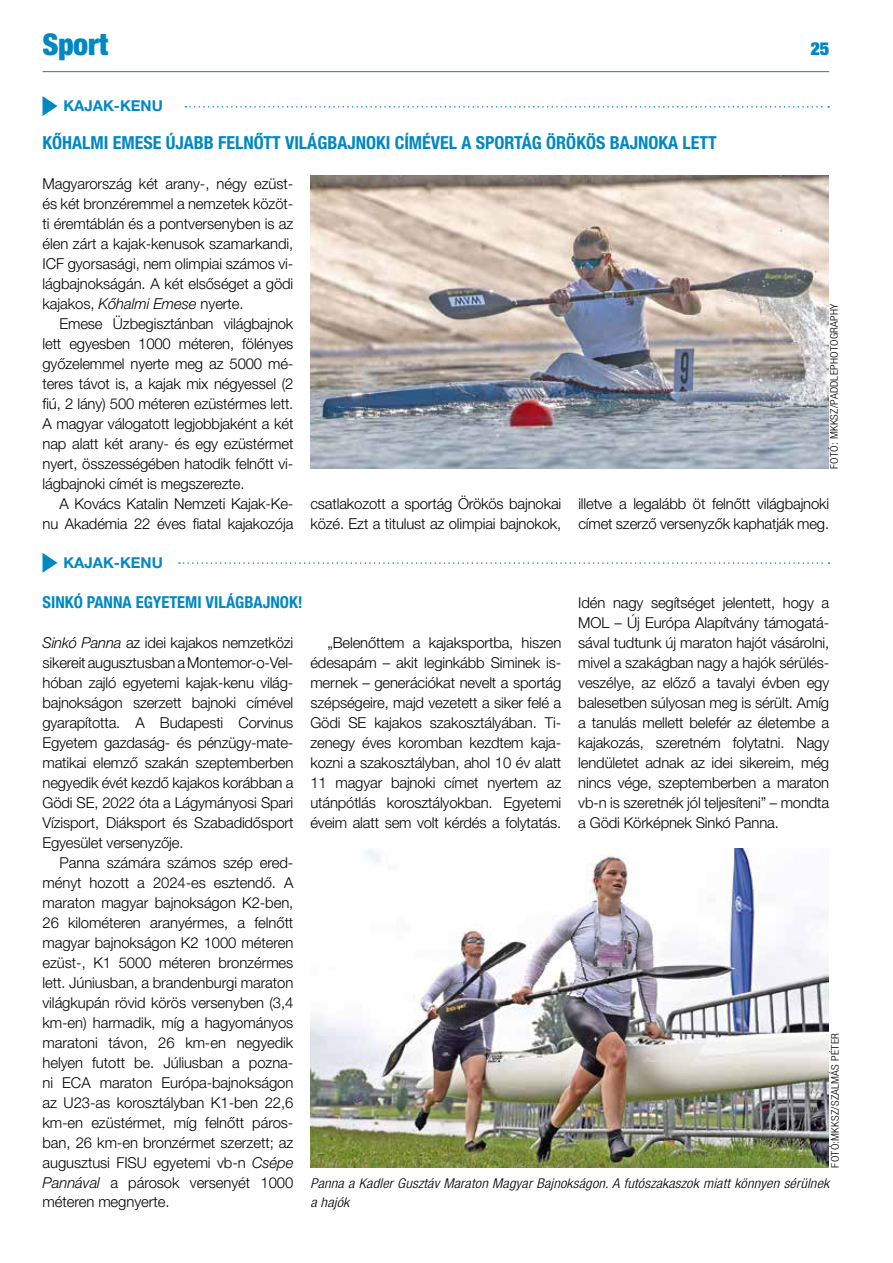
<style>
.page{position:relative;width:893px;height:1263px;background:#fff}
.page>*{position:absolute;margin:0;border:0;box-sizing:border-box;transform-origin:0 0}
.t1{font:900 condensed 30px "Helvetica Neue LT Pro";letter-spacing:-.01em;color:#0088c2}
.t2{font:700 condensed 18px "Helvetica Neue LT Pro";color:#0088c2}
.t3{font:900 condensed 18px "Helvetica Neue LT Pro";color:#0088c2}
.t4{font:700 condensed 16.5px "Helvetica Neue LT Pro";color:#0088c2}
.t5{font:300 15px/20px "Helvetica Neue LT Pro";letter-spacing:-.01em;color:#000;text-align:justify}
.t6{font:700 15px "Helvetica Neue LT Pro";color:#0088c2}
.t7{font:italic 300 condensed 13.5px/20px "Helvetica Neue LT Pro";letter-spacing:.01em;color:#000;scale:1.1 1}
.t8{font:300 condensed 10.5px "Helvetica Neue LT Pro";letter-spacing:.02em;color:#000;scale:1.1 1}
.s1{font-style:italic}
</style>
<div class="page">
<hr style="left:43px;top:71px;width:786px;height:1px;background:#0088c2">
<svg style="left:43px;top:96px;width:14px;height:20px"></svg>
<svg style="left:185px;top:106px;width:644px;height:2px"></svg>
<svg style="left:43px;top:553px;width:14px;height:20px"></svg>
<svg style="left:179px;top:562px;width:650px;height:2px"></svg>
<img style="left:310px;top:176px;width:519px;height:293px">
<img style="left:310px;top:848px;width:519px;height:319px">
<h1 class="t1" style="left:43px;top:26px;width:67px">Sport</h1>
<p class="t3" style="left:810px;top:37px;width:20px">25</p>
<p class="t6" style="left:63px;top:97px;width:101px">KAJAK-KENU</p>
<p class="t2" style="left:43px;top:132px;width:676px">KŐHALMI EMESE ÚJABB FELNŐTT VILÁGBAJNOKI CÍMÉVEL A SPORTÁG ÖRÖKÖS BAJNOKA LETT</p>
<p class="t5" style="left:43px;top:173px;width:252px">Magyarország két arany-, négy ezüst&shy;és két bronzéremmel a nemzetek közöt&shy;ti éremtáblán és a pontversenyben is az élen zárt a kajak-kenusok szamarkandi, ICF gyorsasági, nem olimpiai számos vi&shy;lágbajnokságán. A két elsőséget a gödi kajakos, <span class="s1">Kőhalmi Emese</span> nyerte.</p>
<p class="t5" style="left:43px;top:313px;width:252px;text-indent:17px">Emese Üzbegisztánban világbajnok lett egyesben 1000 méteren, fölényes győzelemmel nyerte meg az 5000 mé&shy;teres távot is, a kajak mix négyessel (2 fiú, 2 lány) 500 méteren ezüstérmes lett.<br>A magyar válogatott legjobbjaként a két nap alatt két arany- és egy ezüstérmet nyert, összességében hatodik felnőtt vi&shy;lágbajnoki címét is megszerezte.</p>
<p class="t5" style="left:43px;top:493px;width:252px;text-align:right">A Kovács Katalin Nemzeti Kajak-Ke&shy;nu Akadémia 22 éves fiatal kajakozója</p>
<p class="t5" style="left:310px;top:493px;width:252px">csatlakozott a sportág Örökös bajnokai közé. Ezt a titulust az olimpiai bajnokok,</p>
<p class="t5" style="left:578px;top:493px;width:252px">illetve a legalább öt felnőtt világbajnoki címet szerző versenyzők kaphatják meg.</p>
<p class="t6" style="left:63px;top:553px;width:101px">KAJAK-KENU</p>
<p class="t8" style="left:828px;top:469px;width:151px;rotate:-90deg">FOTÓ: MKKSZ/PADDLEPHOTOGRAPHY</p>
<p class="t4" style="left:43px;top:593px;width:262px">SINKÓ PANNA EGYETEMI VILÁGBAJNOK!</p>
<p class="t5" style="left:43px;top:633px;width:252px"><span class="s1">Sinkó Panna</span> az idei kajakos nemzetközi sikereit augusztusban a Montemor-o-Vel&shy;hóban zajló egyetemi kajak-kenu világ&shy;bajnokságon szerzett bajnoki címével gyarapította. A Budapesti Corvinus Egyetem gazdaság- és pénzügy-mate&shy;matikai elemző szakán szeptemberben negyedik évét kezdő kajakos korábban a Gödi SE, 2022 óta a Lágymányosi Spari Vízisport, Diáksport és Szabadidősport Egyesület versenyzője.</p>
<p class="t5" style="left:43px;top:852px;width:252px;text-indent:17px">Panna számára számos szép ered&shy;ményt hozott a 2024-es esztendő. A maraton magyar bajnokságon K2-ben, 26 kilométeren aranyérmes, a felnőtt magyar bajnokságon K2 1000 méteren ezüst-, K1 5000 méteren bronzérmes lett. Júniusban, a brandenburgi maraton világkupán rövid körös versenyben (3,4 km-en) harmadik, míg a hagyományos maratoni távon, 26 km-en negyedik helyen futott be. Júliusban a pozna&shy;ni ECA maraton Európa-bajnokságon az U23-as korosztályban K1-ben 22,6 km-en ezüstérmet, míg felnőtt páros&shy;ban, 26 km-en bronzérmet szerzett; az augusztusi FISU egyetemi vb-n <span class="s1">Csépe Pannával</span> a párosok versenyét 1000 méteren megnyerte.</p>
<p class="t5" style="left:310px;top:633px;width:252px;text-indent:17px">„Belenőttem a kajaksportba, hiszen édesapám – akit leginkább Siminek is&shy;mernek – generációkat nevelt a sportág szépségeire, majd vezetett a siker felé a Gödi SE kajakos szakosztályában. Ti&shy;zenegy éves koromban kezdtem kaja&shy;kozni a szakosztályban, ahol 10 év alatt 11 magyar bajnoki címet nyertem az utánpótlás korosztályokban. Egyetemi éveim alatt sem volt kérdés a folytatás.</p>
<p class="t5" style="left:578px;top:593px;width:252px">Idén nagy segítséget jelentett, hogy a MOL – Új Európa Alapítvány támogatá&shy;sával tudtunk új maraton hajót vásárolni, mivel a szakágban nagy a hajók sérülés&shy;veszélye, az előző a tavalyi évben egy balesetben súlyosan meg is sérült. Amíg a tanulás mellett belefér az életembe a kajakozás, szeretném folytatni. Nagy lendületet adnak az idei sikereim, még nincs vége, szeptemberben a maraton vb-n is szeretnék jól teljesíteni” – mondta a Gödi Körképnek Sinkó Panna.</p>
<p class="t8" style="left:829px;top:1167px;width:124px;rotate:-90deg">FOTÓ:MKKSZ/SZALMÁS PÉTER</p>
<p class="t7" style="left:310px;top:1173px;width:473px">Panna a Kadler Gusztáv Maraton Magyar Bajnokságon. A futószakaszok miatt könnyen sérülnek a hajók</p>
</div>
